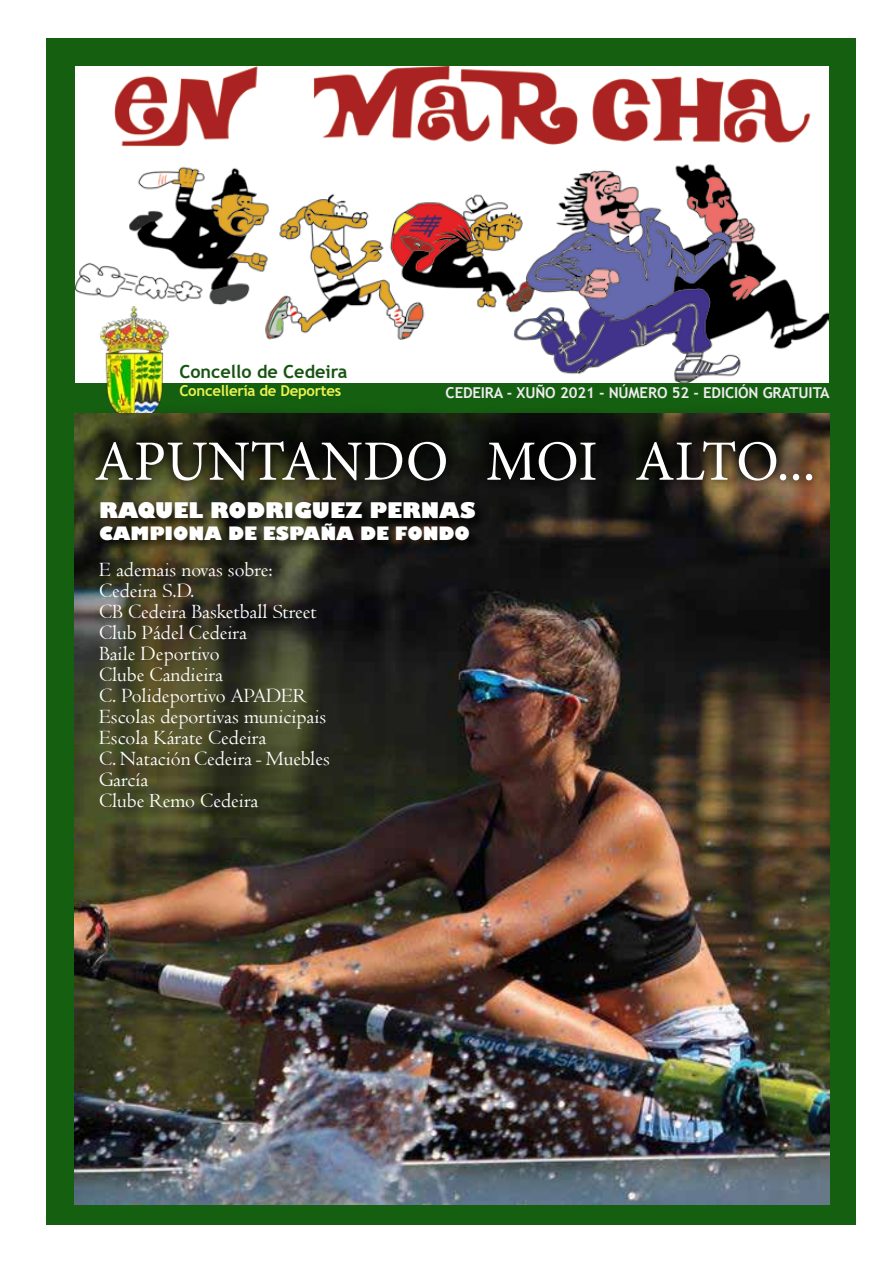
<style>
.page{position:relative;width:893px;height:1263px;background:#fff}
.page>*{position:absolute;margin:0;border:0;box-sizing:border-box;transform-origin:0 0}
.t1{font:57px "Minion Pro";color:#fff}
.t2{font:21px/21px "Centaur";color:#fff}
.t3{font:800 21px "Gill Sans";color:#fff}
.t4{font:800 18px "Gill Sans";color:#fff}
.t5{font:700 18px "Trebuchet MS";color:#165411}
.t6{font:700 15px "Trebuchet MS";letter-spacing:-.01em;color:#ededed}
.t7{font:700 15px "Trebuchet MS";letter-spacing:-.02em;color:#eaf252}
</style>
<div class="page">
<div style="left:47px;top:38px;width:809px;height:1186px;background:#155f11"></div>
<img style="left:75px;top:66px;width:753px;height:316px">
<img style="left:94px;top:303px;width:83px;height:102px">
<img style="left:75px;top:488px;width:754px;height:716px">
<div style="left:98px;top:500px;width:391px;height:54px;background:#000;opacity:.75"></div>
<svg style="left:74px;top:405px;width:756px;height:83px"></svg>
<svg style="left:87px;top:432px;width:734px;height:58px;background:#201e13"></svg>
<p class="t5" style="left:179px;top:361px;width:170px">Concello de Cedeira</p>
<p class="t7" style="left:179px;top:381px;width:163px">Concellería de Deportes</p>
<p class="t6" style="left:446px;top:384px;width:386px">CEDEIRA - XUÑO 2021 - NÚMERO 52 - EDICIÓN GRATUITA</p>
<h1 class="t1" style="left:94px;top:423px;width:723px">APUNTANDO MOI ALTO...</h1>
<p class="t3" style="left:99px;top:497px;width:378px">RAQUEL RODRIGUEZ PERNAS</p>
<p class="t4" style="left:99px;top:522px;width:372px">CAMPIONA DE ESPAÑA DE FONDO</p>
<p class="t2" style="left:99px;top:559px;width:232px">E ademais novas sobre:<br>Cedeira S.D.<br>CB Cedeira Basketball Street<br>Club Pádel Cedeira<br>Baile Deportivo<br>Clube Candieira<br>C. Polideportivo APADER<br>Escolas deportivas municipais<br>Escola Kárate Cedeira<br>C. Natación Cedeira - Muebles<br>García<br>Clube Remo Cedeira</p>
</div>
